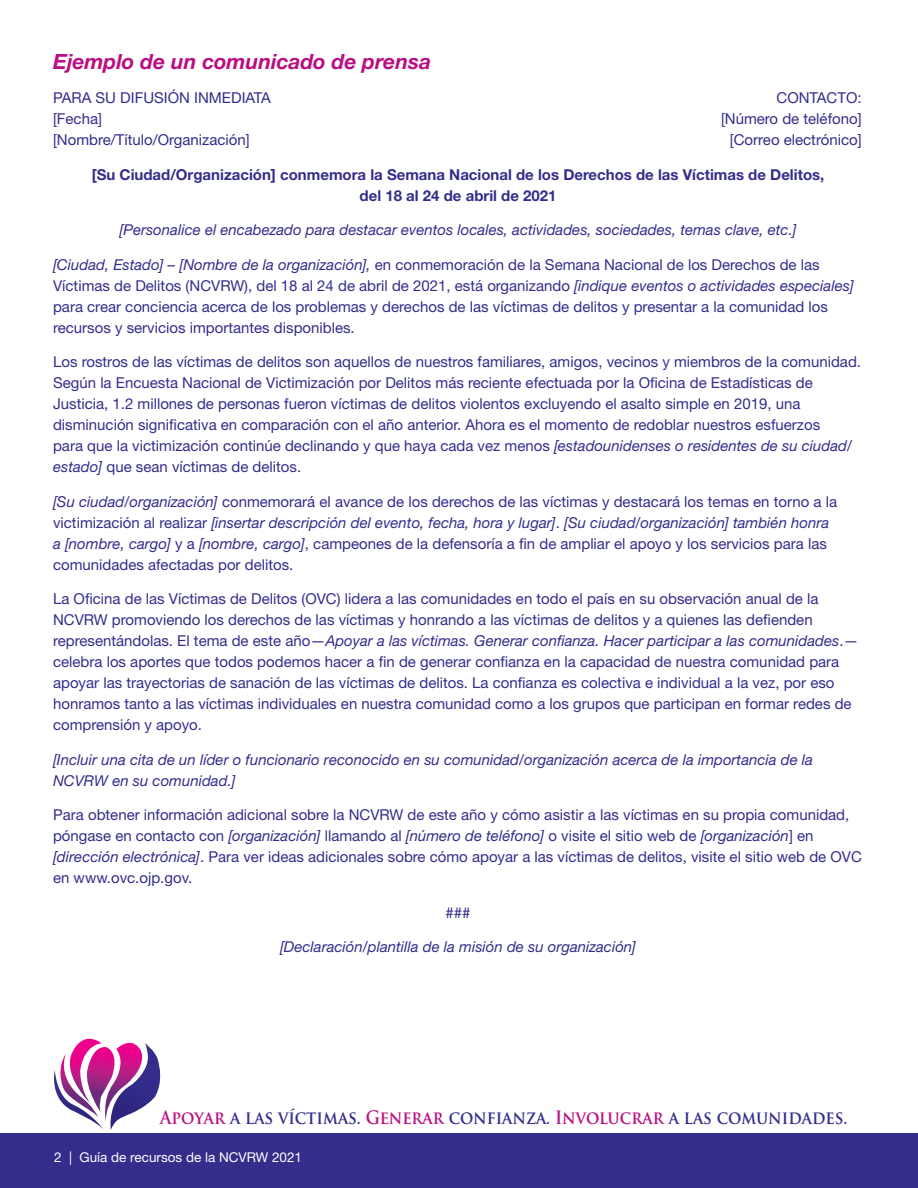
<style>
.page{position:relative;width:918px;height:1188px;background:#fff}
.page>*{position:absolute;margin:0;border:0;box-sizing:border-box;transform-origin:0 0}
.L2_Head{font:italic 700 21px "Helvetica Neue LT Std";color:#ba0e82}
.t1{font:700 18px "Trajan Pro";color:#342d8c;scale:.9 1}
.Body_text{font:15px/21px "Helvetica Neue LT Std";color:#342d8c}
.Body_text-2{font:italic 15px/21px "Helvetica Neue LT Std";color:#342d8c}
.Body_text-3{font:700 15px/21px "Helvetica Neue LT Std";color:#342d8c;text-align:center}
.t2{font:13.5px "Helvetica Neue LT Std";color:#fff}
.s1{font-style:italic}
.s2{color:#ba0e82}
</style>
<div class="page">
<div style="left:0;top:1133px;width:918px;height:55px;background:#342d8c"></div>
<svg style="left:54px;top:1039px;width:107px;height:91px"></svg>
<p class="L2_Head" style="left:53px;top:49px;width:380px">Ejemplo de un comunicado de prensa</p>
<p class="Body_text" style="left:53px;top:87px;width:219px">PARA SU DIFUSIÓN INMEDIATA</p>
<p class="Body_text" style="left:777px;top:87px;width:87px">CONTACTO:</p>
<p class="Body_text" style="left:53px;top:108px;width:50px">[Fecha]</p>
<p class="Body_text" style="left:721px;top:108px;width:142px">[Número de teléfono]</p>
<p class="Body_text" style="left:53px;top:129px;width:198px">[Nombre/Título/Organización]</p>
<p class="Body_text" style="left:730px;top:129px;width:133px">[Correo electrónico]</p>
<p class="Body_text-3" style="left:92px;top:164px;width:734px">[Su Ciudad/Organización] conmemora la Semana Nacional de los Derechos de las Víctimas de Delitos, del 18 al 24 de abril de 2021</p>
<p class="Body_text-2" style="left:119px;top:219px;width:679px">[Personalice el encabezado para destacar eventos locales, actividades, sociedades, temas clave, etc.]</p>
<p class="Body_text" style="left:53px;top:254px;width:802px"><span class="s1">[Ciudad, Estado] – [Nombre de la organización],</span> en conmemoración de la Semana Nacional de los Derechos de las Víctimas de Delitos (NCVRW), del 18 al 24 de abril de 2021, está organizando <span class="s1">[indique eventos o actividades especiales] </span>para crear conciencia acerca de los problemas y derechos de las víctimas de delitos y presentar a la comunidad los recursos y servicios importantes disponibles.</p>
<p class="Body_text" style="left:53px;top:351px;width:809px">Los rostros de las víctimas de delitos son aquellos de nuestros familiares, amigos, vecinos y miembros de la comunidad.<br>Según la Encuesta Nacional de Victimización por Delitos más reciente efectuada por la Oficina de Estadísticas de Justicia, 1.2 millones de personas fueron víctimas de delitos violentos excluyendo el asalto simple en 2019, una disminución significativa en comparación con el año anterior. Ahora es el momento de redoblar nuestros esfuerzos<br>para que la victimización continúe declinando y que haya cada vez menos <span class="s1">[estadounidenses o residentes de su ciudad/ estado]</span> que sean víctimas de delitos.</p>
<p class="Body_text" style="left:53px;top:491px;width:786px"><span class="s1">[Su ciudad/organización]</span> conmemorará el avance de los derechos de las víctimas y destacará los temas en torno a la victimización al realizar <span class="s1">[insertar descripción del evento, fecha, hora y lugar]</span>. <span class="s1">[Su ciudad/organización] también honra a [nombre, cargo]</span> y a <span class="s1">[nombre, cargo]</span>, campeones de la defensoría a fin de ampliar el apoyo y los servicios para las comunidades afectadas por delitos.</p>
<p class="Body_text" style="left:53px;top:588px;width:807px">La Oficina de las Víctimas de Delitos (OVC) lidera a las comunidades en todo el país en su observación anual de la NCVRW promoviendo los derechos de las víctimas y honrando a las víctimas de delitos y a quienes las defienden representándolas. El tema de este año—<span class="s1">Apoyar a las víctimas. Generar confianza. Hacer participar a las comunidades</span>.— celebra los aportes que todos podemos hacer a fin de generar confianza en la capacidad de nuestra comunidad para apoyar las trayectorias de sanación de las víctimas de delitos. La confianza es colectiva e individual a la vez, por eso honramos tanto a las víctimas individuales en nuestra comunidad como a los grupos que participan en formar redes de comprensión y apoyo.</p>
<p class="Body_text-2" style="left:53px;top:749px;width:761px">[Incluir una cita de un líder o funcionario reconocido en su comunidad/organización acerca de la importancia de la<br>NCVRW en su comunidad.]</p>
<p class="Body_text" style="left:53px;top:804px;width:810px">Para obtener información adicional sobre la NCVRW de este año y cómo asistir a las víctimas en su propia comunidad, póngase en contacto con <span class="s1">[organización]</span> llamando al <span class="s1">[número de teléfono]</span> o visite el sitio web de <span class="s1">[organización</span>] en <span class="s1">[dirección electrónica]</span>. Para ver ideas adicionales sobre cómo apoyar a las víctimas de delitos, visite el sitio web de OVC en www.ovc.ojp.gov.</p>
<p class="Body_text-2" style="left:446px;top:902px;width:27px">###</p>
<p class="Body_text-2" style="left:280px;top:936px;width:358px">[Declaración/plantilla de la misión de su organización]</p>
<p class="t1" style="left:160px;top:1106px;width:765px"><span class="s2">Apoyar</span> a las víctimas. <span class="s2">Generar</span> confianza. <span class="s2">Involucrar</span> a las comunidades.</p>
<p class="t2" style="left:54px;top:1149px;width:250px">2 | Guía de recursos de la NCVRW 2021</p>
</div>
